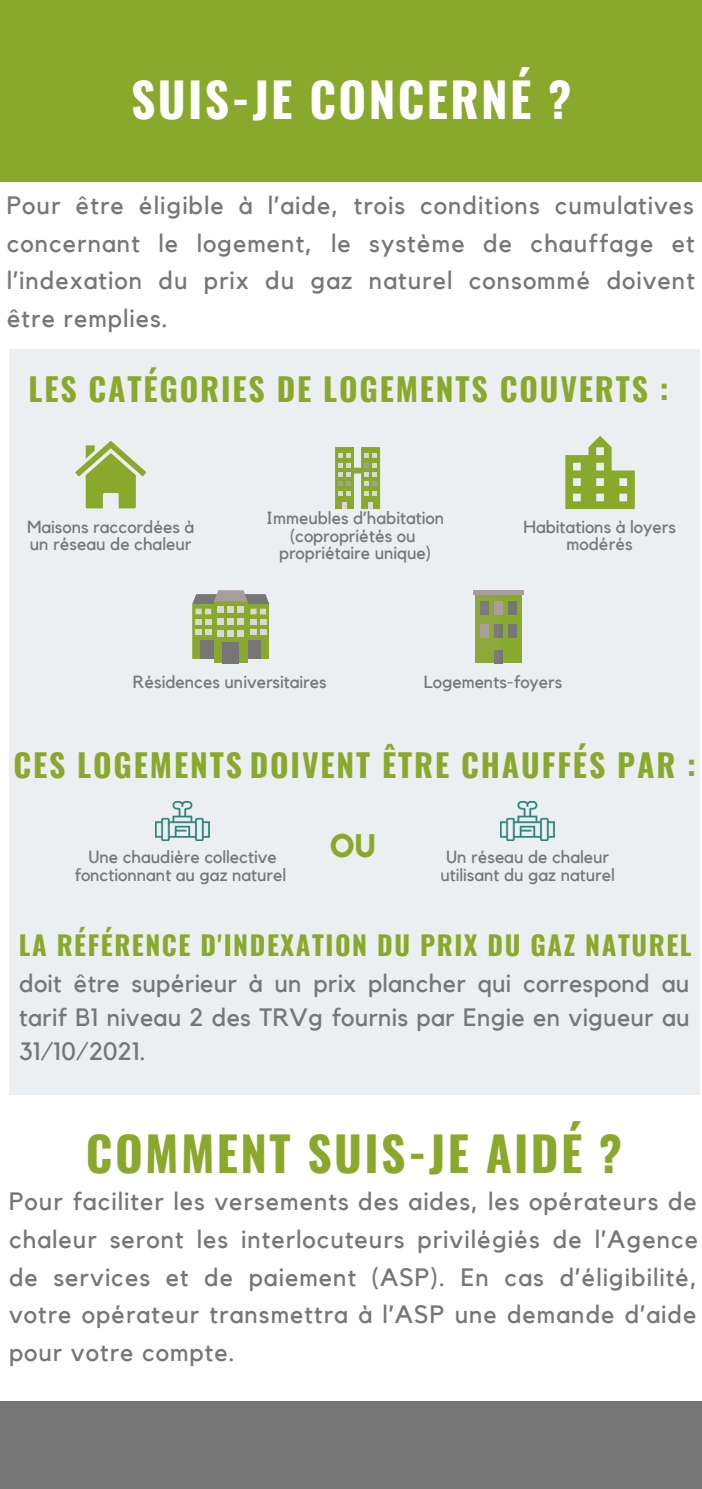
<style>
.page{position:relative;width:702px;height:1489px;background:#fff}
.page>*{position:absolute;margin:0;border:0;box-sizing:border-box;transform-origin:0 0}
.t1{font:700 47.5px "Oswald";letter-spacing:.05em;color:#89a92c}
.t2{font:700 47.5px "Oswald";letter-spacing:.05em;color:#fff}
.t3{font:700 32.5px "Kollektif";color:#89a92c}
.t4{font:700 31.75px "Oswald";letter-spacing:.06em;color:#89a92c}
.t5{font:700 26.75px "Oswald";letter-spacing:.06em;color:#89a92c}
.t6{font:25px/37.5px "Kollektif";letter-spacing:.04em;color:#767676;text-align:justify}
.t7{font:17.5px/17.5px "Kollektif";color:#767676;text-align:center}
</style>
<div class="page">
<div style="left:0;top:0;width:701px;height:182px;background:#89a92c"></div>
<div style="left:9px;top:349px;width:689px;height:746px;background:#eceff1"></div>
<svg style="left:75px;top:441px;width:71px;height:67px"></svg>
<svg style="left:565px;top:436px;width:69px;height:73px"></svg>
<svg style="left:335px;top:447px;width:45px;height:62px;background:#a5ba69"></svg>
<img style="left:500px;top:801px;width:54px;height:39px">
<img style="left:155px;top:801px;width:54px;height:39px">
<div style="left:237px;top:604px;width:32px;height:55px;background:#89a92c"></div>
<div style="left:245px;top:640px;width:16px;height:19px;background:#767676"></div>
<div style="left:192px;top:604px;width:32px;height:55px;background:#89a92c"></div>
<div style="left:200px;top:640px;width:15px;height:19px;background:#767676"></div>
<div style="left:214px;top:601px;width:33px;height:62px;background:#89a92c"></div>
<svg style="left:192px;top:590px;width:77px;height:45px"></svg>
<div style="left:217px;top:607px;width:7px;height:6px;background:#d9d9d9"></div>
<div style="left:227px;top:607px;width:7px;height:6px;background:#d9d9d9"></div>
<div style="left:237px;top:607px;width:7px;height:6px;background:#d9d9d9"></div>
<div style="left:217px;top:618px;width:7px;height:7px;background:#d9d9d9"></div>
<div style="left:227px;top:618px;width:7px;height:7px;background:#d9d9d9"></div>
<div style="left:237px;top:618px;width:7px;height:7px;background:#d9d9d9"></div>
<div style="left:217px;top:630px;width:7px;height:6px;background:#d9d9d9"></div>
<div style="left:227px;top:630px;width:7px;height:6px;background:#d9d9d9"></div>
<div style="left:237px;top:630px;width:7px;height:6px;background:#d9d9d9"></div>
<div style="left:222px;top:642px;width:16px;height:21px;background:#767676"></div>
<div style="left:475px;top:594px;width:46px;height:69px;background:#89a92c"></div>
<div style="left:494px;top:601px;width:9px;height:14px;background:#a79d9a"></div>
<div style="left:494px;top:650px;width:9px;height:13px;background:#767676"></div>
<div style="left:494px;top:624px;width:9px;height:14px;background:#767676"></div>
<div style="left:508px;top:624px;width:8px;height:14px;background:#767676"></div>
<div style="left:508px;top:601px;width:8px;height:14px;background:#767676"></div>
<hr style="left:473px;top:590px;width:51px;height:4px;background:#a79d9a">
<svg style="left:473px;top:594px;width:25px;height:69px"></svg>
<div style="left:0;top:1402px;width:701px;height:87px;background:#767676"></div>
<p class="t2" style="left:131px;top:62px;width:441px">SUIS-JE CONCERNÉ ?</p>
<p class="t6" style="left:7px;top:188px;width:689px">Pour être éligible à l’aide, trois conditions cumulatives concernant le logement, le système de chauffage et l’indexation du prix du gaz naturel consommé doivent être remplies.</p>
<p class="t4" style="left:28px;top:364px;width:641px">LES CATÉGORIES DE LOGEMENTS COUVERTS :</p>
<p class="t7" style="left:266px;top:510px;width:179px">Immeubles d’habitation (copropriétés ou</p>
<p class="t7" style="left:279px;top:545px;width:153px">propriétaire unique)</p>
<p class="t7" style="left:27px;top:519px;width:169px;text-align:left">Maisons raccordées à un réseau de chaleur</p>
<p class="t7" style="left:523px;top:519px;width:154px">Habitations à loyers modérés</p>
<p class="t7" style="left:133px;top:674px;width:195px">Résidences universitaires</p>
<p class="t7" style="left:423px;top:674px;width:140px">Logements-foyers</p>
<p class="t4" style="left:13px;top:740px;width:683px">CES LOGEMENTS DOIVENT ÊTRE CHAUFFÉS PAR :</p>
<p class="t3" style="left:330px;top:830px;width:47px">OU</p>
<p class="t7" style="left:74px;top:849px;width:213px">Une chaudière collective fonctionnant au gaz naturel</p>
<p class="t7" style="left:440px;top:849px;width:176px">Un réseau de chaleur utilisant du gaz naturel</p>
<p class="t5" style="left:19px;top:924px;width:674px">LA RÉFÉRENCE D'INDEXATION DU PRIX DU GAZ NATUREL</p>
<p class="t6" style="left:19px;top:967px;width:671px;line-height:33.8px">doit être supérieur à un prix plancher qui correspond au tarif B1 niveau 2 des TRVg fournis par Engie en vigueur au 31/10/2021.</p>
<p class="t1" style="left:86px;top:1116px;width:537px">COMMENT SUIS-JE AIDÉ ?</p>
<p class="t6" style="left:9px;top:1184px;width:690px">Pour faciliter les versements des aides, les opérateurs de chaleur seront les interlocuteurs privilégiés de l’Agence de services et de paiement (ASP). En cas d’éligibilité, votre opérateur transmettra à l’ASP une demande d’aide pour votre compte.</p>
</div>
